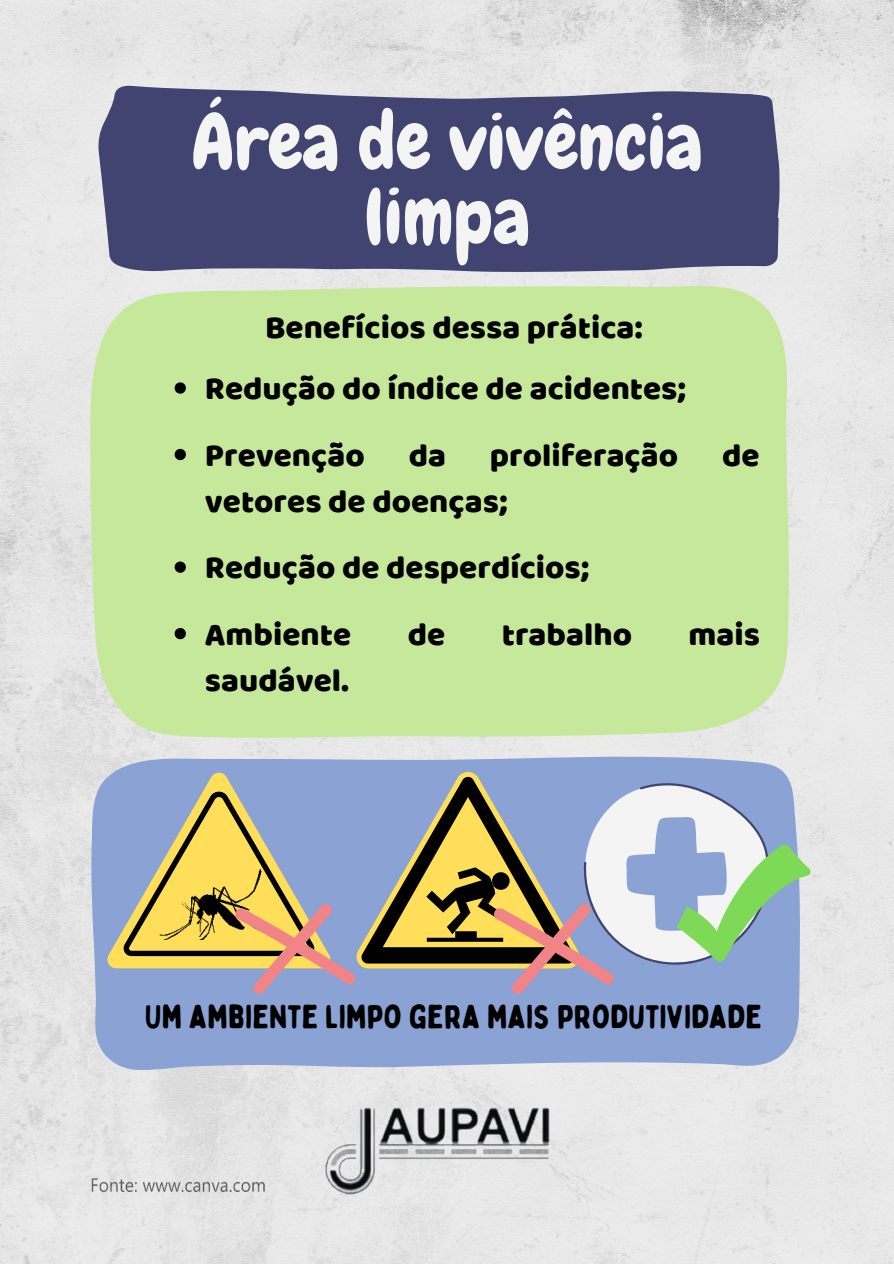
<style>
.page{position:relative;width:894px;height:1264px;background:#fff}
.page>*{position:absolute;margin:0;border:0;box-sizing:border-box;transform-origin:0 0}
.t1{font:78px/74.7px "Chewy";color:#f4f4f4;text-align:center}
.t2{font:33px/66.4px "Baloo";color:#000}
.t3{font:33px "Bobby Jones Soft";color:#000}
</style>
<div class="page">
<img style="left:0;top:0;width:893px;height:1263px">
<img style="left:89px;top:1175px;width:95px;height:19px">
<svg style="left:90px;top:754px;width:710px;height:316px;background:#9fb1d8"></svg>
<div style="left:89px;top:285px;width:708px;height:455px;background:#c6e89a"></div>
<svg style="left:105px;top:771px;width:705px;height:223px;background:#a4a9a1"></svg>
<svg style="left:98px;top:85px;width:681px;height:187px;background:#4d4e78"></svg>
<img style="left:184px;top:968px;width:526px;height:295px">
<svg style="left:174px;top:382px;width:12px;height:11px"></svg>
<svg style="left:174px;top:449px;width:12px;height:11px"></svg>
<svg style="left:174px;top:561px;width:12px;height:12px"></svg>
<svg style="left:174px;top:628px;width:12px;height:11px"></svg>
<h1 class="t1" style="left:191px;top:105px;width:513px">Área de vivência limpa</h1>
<p class="t2" style="left:265px;top:294px;width:379px">Benefícios dessa prática:</p>
<p class="t2" style="left:205px;top:354px;width:483px">Redução do índice de acidentes;<br>Prevenção</p>
<p class="t2" style="left:408px;top:421px;width:39px">da</p>
<p class="t2" style="left:489px;top:421px;width:190px">proliferação</p>
<p class="t2" style="left:722px;top:421px;width:39px">de</p>
<p class="t2" style="left:205px;top:467px;width:386px">vetores de doenças;<br>Redução de desperdícios;<br>Ambiente</p>
<p class="t2" style="left:407px;top:600px;width:39px">de</p>
<p class="t2" style="left:501px;top:600px;width:132px">trabalho</p>
<p class="t2" style="left:688px;top:600px;width:73px">mais</p>
<p class="t2" style="left:205px;top:646px;width:145px">saudável.</p>
<p class="t3" style="left:145px;top:995px;width:618px">UM AMBIENTE LIMPO GERA MAIS PRODUTIVIDADE</p>
</div>
